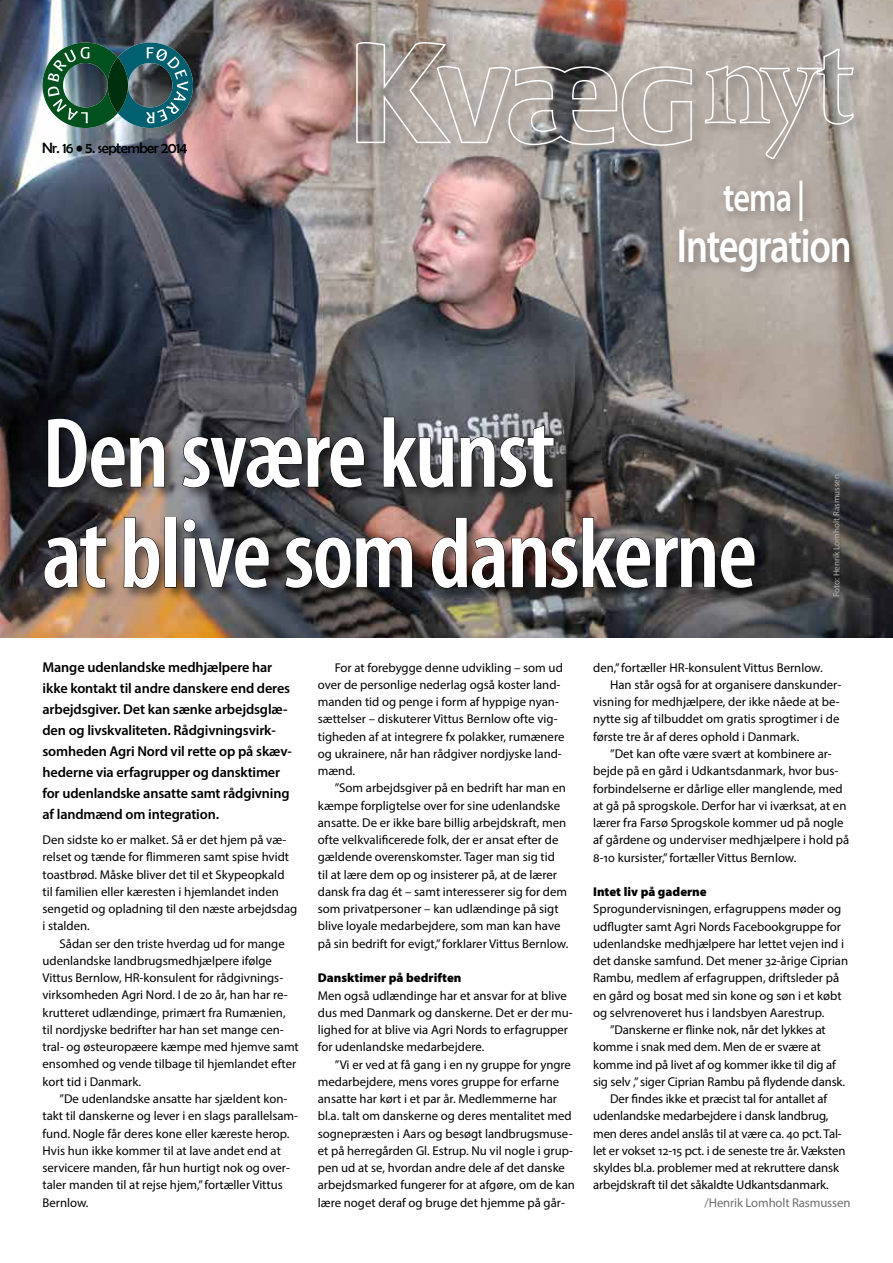
<style>
.page{position:relative;width:893px;height:1263px;background:#fff}
.page>*{position:absolute;margin:0;border:0;box-sizing:border-box;transform-origin:0 0}
.t1{font:600 condensed 100.35px/100.4px "Myriad Pro";letter-spacing:-.02em;color:#fff}
.t2{font:600 48px "Myriad Pro";letter-spacing:-.03em;color:#fff;scale:.8 1}
.t3{font:600 40.5px "Myriad Pro";color:#fff;scale:.8 1}
.t4{font:15px "Berlin Sans FB";letter-spacing:-.04em;color:#000}
.t5{font:600 14.25px/21px "Myriad Pro";letter-spacing:-.01em;color:#000}
.t6{font:12.75px/17.2px "Myriad Pro";color:#000}
.t7{font:900 12.75px "Myriad Pro";color:#000}
.t8{font:12.75px "Myriad Pro";letter-spacing:-.01em;color:#706f6f}
.t9{font:9px "Myriad Pro";color:#b3b2b2}
</style>
<div class="page">
<img style="left:0;top:0;width:893px;height:637px">
<div style="left:352px;top:38px;width:353px;height:120px;background:#000;opacity:.4"></div>
<svg style="left:355px;top:40px;width:338px;height:107px;background:#a9a29d"></svg>
<div style="left:702px;top:46px;width:164px;height:125px;background:#000;opacity:.4"></div>
<svg style="left:704px;top:48px;width:151px;height:112px;background:#b5aea8"></svg>
<svg style="left:43px;top:43px;width:150px;height:85px;background:#3c6c64"></svg>
<div style="left:675px;top:176px;width:185px;height:108px;background:#000;opacity:.25"></div>
<div style="left:42px;top:415px;width:727px;height:188px;background:#000;opacity:.5"></div>
<svg style="left:47px;top:418px;width:118px;height:70px;background:#28282b"></svg>
<svg style="left:182px;top:436px;width:183px;height:52px;background:#303134"></svg>
<svg style="left:383px;top:416px;width:171px;height:72px;background:#4d4e52"></svg>
<svg style="left:44px;top:525px;width:63px;height:64px;background:#473c36"></svg>
<svg style="left:123px;top:517px;width:37px;height:72px;background:#866d5f"></svg>
<div style="left:165px;top:517px;width:11px;height:71px;border:1px solid #000"></div>
<svg style="left:183px;top:518px;width:87px;height:71px;background:#3b3d42"></svg>
<svg style="left:284px;top:537px;width:129px;height:52px;background:#2c292b"></svg>
<svg style="left:431px;top:517px;width:324px;height:72px;background:#3e3433"></svg>
<p class="t4" style="left:42px;top:140px;width:147px">Nr. 16 • 5. september 2014</p>
<h3 class="t3" style="left:723px;top:172px;width:104px">tema |</h3>
<h2 class="t2" style="left:677px;top:216px;width:220px">Integration</h2>
<h1 class="t1" style="left:42px;top:405px;width:717px">Den svære kunst<br>at blive som danskerne</h1>
<p class="t9" style="left:831px;top:597px;width:124px;rotate:-90deg">Foto: Henrik Lomholt Rasmussen</p>
<p class="t5" style="left:43px;top:656px;width:251px">Mange udenlandske medhjælpere har ikke kontakt til andre danskere end deres arbejdsgiver. Det kan sænke arbejdsglæ&shy;den og livskvaliteten. Rådgivningsvirk&shy;somheden Agri Nord vil rette op på skæv&shy;hederne via erfagrupper og dansktimer for udenlandske ansatte samt rådgivning af landmænd om integration.</p>
<p class="t6" style="left:43px;top:831px;width:256px">Den sidste ko er malket. Så er det hjem på væ&shy;relset og tænde for flimmeren samt spise hvidt toastbrød. Måske bliver det til et Skypeopkald til familien eller kæresten i hjemlandet inden sengetid og opladning til den næste arbejdsdag i stalden.</p>
<p class="t6" style="left:43px;top:935px;width:258px;text-indent:17px">Sådan ser den triste hverdag ud for mange udenlandske landbrugsmedhjælpere ifølge Vittus Bernlow, HR-konsulent for rådgivnings&shy;virksomheden Agri Nord. I de 20 år, han har re&shy;krutteret udlændinge, primært fra Rumænien, til nordjyske bedrifter har han set mange cen&shy;tral- og østeuropæere kæmpe med hjemve samt ensomhed og vende tilbage til hjemlandet efter kort tid i Danmark.</p>
<p class="t6" style="left:43px;top:1090px;width:257px;text-indent:17px">”De udenlandske ansatte har sjældent kon&shy;takt til danskerne og lever i en slags parallelsam&shy;fund. Nogle får deres kone eller kæreste herop.<br>Hvis hun ikke kommer til at lave andet end at servicere manden, får hun hurtigt nok og over&shy;taler manden til at rejse hjem,” fortæller Vittus Bernlow.</p>
<p class="t6" style="left:318px;top:659px;width:248px;text-indent:17px">For at forebygge denne udvikling – som ud over de personlige nederlag også koster land&shy;manden tid og penge i form af hyppige nyan&shy;sættelser – diskuterer Vittus Bernlow ofte vig&shy;tigheden af at integrere fx polakker, rumænere og ukrainere, når han rådgiver nordjyske land&shy;mænd.</p>
<p class="t6" style="left:318px;top:779px;width:252px;text-indent:17px">”Som arbejdsgiver på en bedrift har man en kæmpe forpligtelse over for sine udenlandske ansatte. De er ikke bare billig arbejdskraft, men ofte velkvalificerede folk, der er ansat efter de gældende overenskomster. Tager man sig tid til at lære dem op og insisterer på, at de lærer dansk fra dag ét – samt interesserer sig for dem som privatpersoner – kan udlændinge på sigt blive loyale medarbejdere, som man kan have på sin bedrift for evigt,” forklarer Vittus Bernlow.</p>
<p class="t7" style="left:318px;top:971px;width:145px">Dansktimer på bedriften</p>
<p class="t6" style="left:318px;top:986px;width:256px">Men også udlændinge har et ansvar for at blive dus med Danmark og danskerne. Det er der mu&shy;lighed for at blive via Agri Nords to erfagrupper for udenlandske medarbejdere.</p>
<p class="t6" style="left:318px;top:1055px;width:259px;text-indent:17px">”Vi er ved at få gang i en ny gruppe for yngre medarbejdere, mens vores gruppe for erfarne ansatte har kørt i et par år. Medlemmerne har bl.a. talt om danskerne og deres mentalitet med sognepræsten i Aars og besøgt landbrugsmuse&shy;et på herregården Gl. Estrup. Nu vil nogle i grup&shy;pen ud at se, hvordan andre dele af det danske arbejdsmarked fungerer for at afgøre, om de kan lære noget deraf og bruge det hjemme på går-</p>
<p class="t6" style="left:593px;top:659px;width:231px">den,” fortæller HR-konsulent Vittus Bernlow.</p>
<p class="t6" style="left:610px;top:676px;width:233px">Han står også for at organisere danskunder-</p>
<p class="t6" style="left:593px;top:693px;width:248px">visning for medhjælpere, der ikke nåede at be-</p>
<p class="t6" style="left:593px;top:710px;width:248px">nytte sig af tilbuddet om gratis sprogtimer i de</p>
<p class="t6" style="left:593px;top:728px;width:208px">første tre år af deres ophold i Danmark.</p>
<p class="t6" style="left:610px;top:745px;width:223px">”Det kan ofte være svært at kombinere ar-</p>
<p class="t6" style="left:593px;top:762px;width:247px">bejde på en gård i Udkantsdanmark, hvor bus-</p>
<p class="t6" style="left:593px;top:779px;width:251px">forbindelserne er dårlige eller manglende, med</p>
<p class="t6" style="left:593px;top:797px;width:255px">at gå på sprogskole. Derfor har vi iværksat, at en</p>
<p class="t6" style="left:593px;top:814px;width:252px">lærer fra Farsø Sprogskole kommer ud på nogle</p>
<p class="t6" style="left:593px;top:831px;width:258px">af gårdene og underviser medhjælpere i hold på</p>
<p class="t6" style="left:593px;top:848px;width:205px">8-10 kursister,” fortæller Vittus Bernlow.</p>
<p class="t7" style="left:593px;top:884px;width:115px">Intet liv på gaderne</p>
<p class="t6" style="left:593px;top:900px;width:250px">Sprogundervisningen, erfagruppens møder og</p>
<p class="t6" style="left:593px;top:917px;width:249px">udflugter samt Agri Nords Facebookgruppe for</p>
<p class="t6" style="left:593px;top:935px;width:253px">udenlandske medhjælpere har lettet vejen ind i</p>
<p class="t6" style="left:593px;top:952px;width:257px">det danske samfund. Det mener 32-årige Ciprian</p>
<p class="t6" style="left:593px;top:969px;width:247px">Rambu, medlem af erfagruppen, driftsleder på</p>
<p class="t6" style="left:593px;top:986px;width:250px">en gård og bosat med sin kone og søn i et købt</p>
<p class="t6" style="left:593px;top:1004px;width:233px">og selvrenoveret hus i landsbyen Aarestrup.</p>
<p class="t6" style="left:610px;top:1021px;width:217px">”Danskerne er flinke nok, når det lykkes at</p>
<p class="t6" style="left:593px;top:1038px;width:229px">komme i snak med dem. Men de er svære at</p>
<p class="t6" style="left:593px;top:1055px;width:244px">komme ind på livet af og kommer ikke til dig af</p>
<p class="t6" style="left:593px;top:1073px;width:254px">sig selv ,” siger Ciprian Rambu på flydende dansk.</p>
<p class="t6" style="left:610px;top:1090px;width:218px">Der findes ikke et præcist tal for antallet af</p>
<p class="t6" style="left:593px;top:1107px;width:237px">udenlandske medarbejdere i dansk landbrug,</p>
<p class="t6" style="left:593px;top:1124px;width:250px">men deres andel anslås til at være ca. 40 pct. Tal-</p>
<p class="t6" style="left:593px;top:1142px;width:254px">let er vokset 12-15 pct. i de seneste tre år. Væksten</p>
<p class="t6" style="left:593px;top:1159px;width:247px">skyldes bl.a. problemer med at rekruttere dansk</p>
<p class="t6" style="left:593px;top:1176px;width:237px">arbejdskraft til det såkaldte Udkantsdanmark.</p>
<p class="t8" style="left:705px;top:1194px;width:147px">/Henrik Lomholt Rasmussen</p>
</div>
